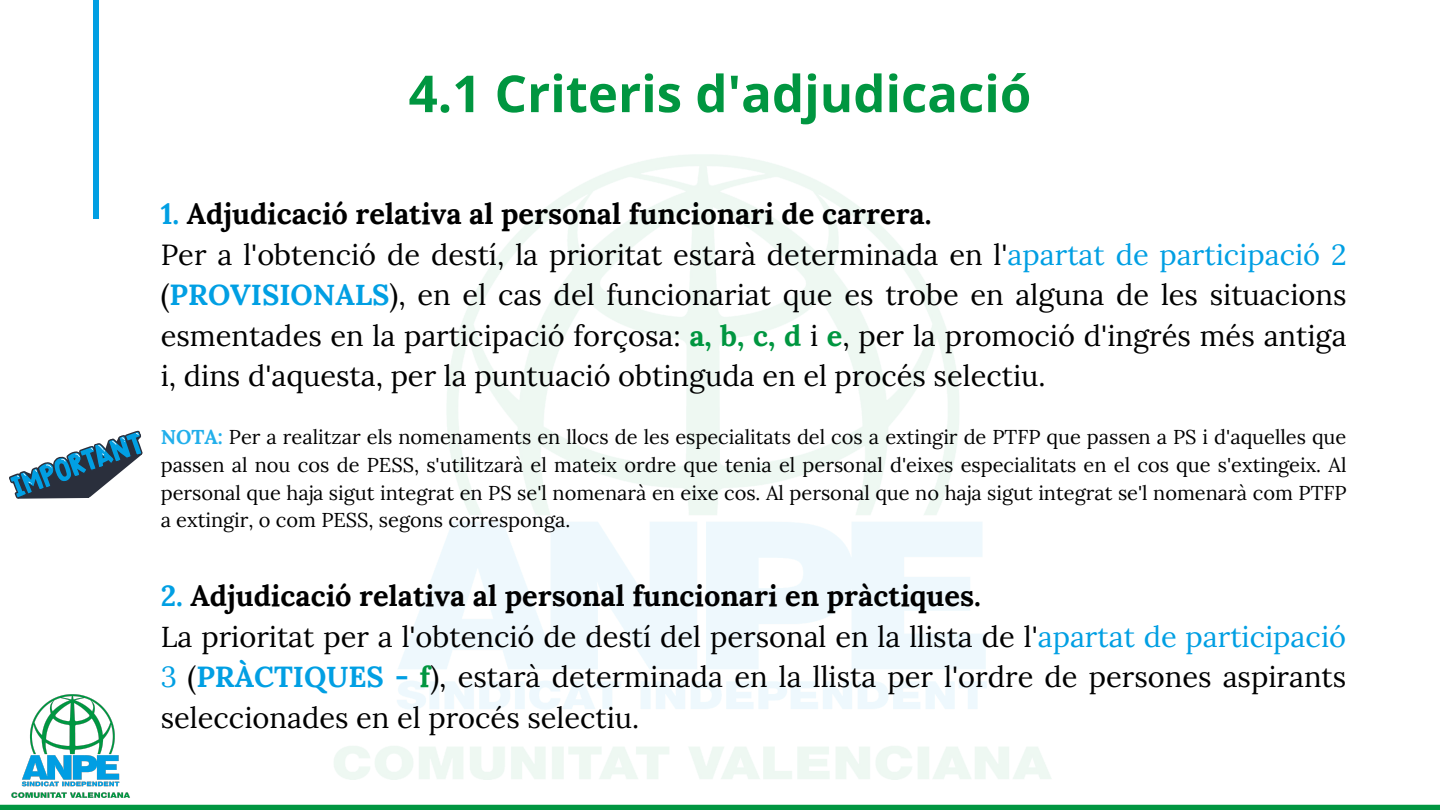
<style>
.page{position:relative;width:1440px;height:810px;background:#fff}
.page>*{position:absolute;margin:0;border:0;box-sizing:border-box;transform-origin:0 0}
.t1{font:700 51px "Open Sans";color:#009640}
.t2{font:29px/40.5px "Lora";color:#000;text-align:justify}
.t3{font:700 29px "Lora";color:#000}
.t4{font:20px/27.8px "Lora";color:#000;text-align:justify}
.s1{color:#019fe3}
.s2{font-weight:700;color:#019fe3}
.s3{font-weight:700;color:#009640}
.s4{font-weight:700;color:#22afeb}
</style>
<div class="page">
<div style="left:0;top:805px;width:1440px;height:5px;background:#009640"></div>
<div style="left:93px;top:0;width:6px;height:219px;background:#019fe3"></div>
<img style="left:11px;top:694px;width:119px;height:104px">
<svg style="left:9px;top:430px;width:134px;height:69px"></svg>
<p class="t1" style="left:409px;top:58px;width:624px">4.1 Criteris d'adjudicació</p>
<p class="t3" style="left:161px;top:195px;width:772px"><span class="s1">1.</span> Adjudicació relativa al personal funcionari de carrera.</p>
<p class="t2" style="left:161px;top:234px;width:1187px">Per a l'obtenció de destí, la prioritat estarà determinada en l'<span class="s1">apartat de participació 2 </span>(<span class="s2">PROVISIONALS</span>), en el cas del funcionariat que es trobe en alguna de les situacions esmentades en la participació forçosa: <span class="s3">a, b, c, d</span> i <span class="s3">e</span>, per la promoció d'ingrés més antiga i, dins d'aquesta, per la puntuació obtinguda en el procés selectiu.</p>
<p class="t4" style="left:161px;top:423px;width:1187px"><span class="s4">NOTA:</span> Per a realitzar els nomenaments en llocs de les especialitats del cos a extingir de PTFP que passen a PS i d'aquelles que passen al nou cos de PESS, s'utilitzarà el mateix ordre que tenia el personal d'eixes especialitats en el cos que s'extingeix. Al personal que haja sigut integrat en PS se'l nomenarà en eixe cos. Al personal que no haja sigut integrat se'l nomenarà com PTFP a extingir, o com PESS, segons corresponga.</p>
<p class="t3" style="left:161px;top:577px;width:822px"><span class="s1">2.</span> Adjudicació relativa al personal funcionari en pràctiques.</p>
<p class="t2" style="left:161px;top:616px;width:1187px">La prioritat per a l'obtenció de destí del personal en la llista de l'<span class="s1">apartat de participació 3</span> (<span class="s2">PRÀCTIQUES -</span> <span class="s3">f</span>), estarà determinada en la llista per l'ordre de persones aspirants seleccionades en el procés selectiu.</p>
</div>
